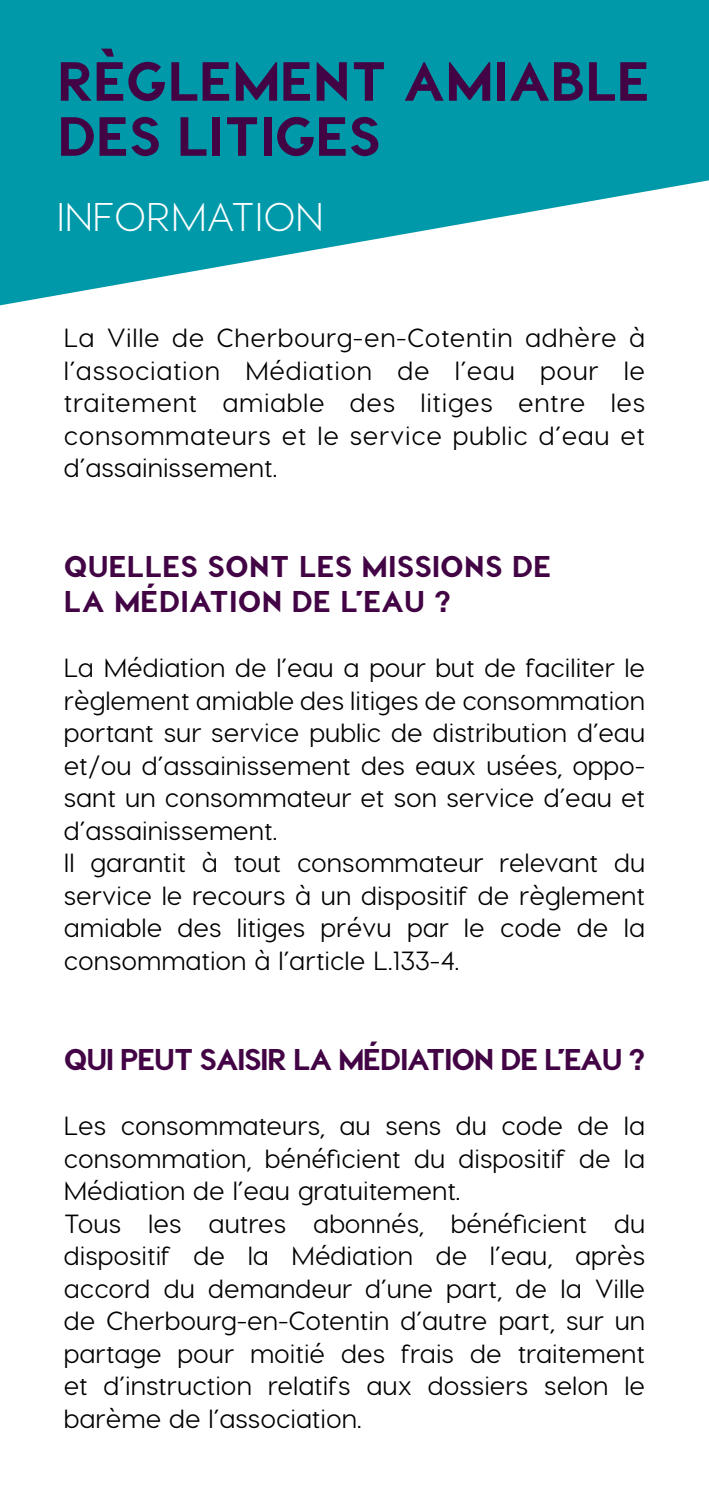
<style>
.page{position:relative;width:709px;height:1489px;background:#fff}
.page>*{position:absolute;margin:0;border:0;box-sizing:border-box;transform-origin:0 0}
.t1{font:800 55px/55px "Visby CF";color:#420444}
.t2{font:300 40px "Visby CF";color:#fff}
.t3{font:800 30px/35px "Visby CF";letter-spacing:.01em;color:#420444}
.t4{font:800 30px "Visby CF";letter-spacing:-.04em;color:#420444}
.t5{font:500 26.25px/32.5px "Visby CF";color:#000}
</style>
<div class="page">
<svg style="left:0;top:0;width:709px;height:305px;fill:#0099a9"></svg>
<h1 class="t1" style="left:57px;top:53px;width:594px">RÈGLEMENT AMIABLE<br>DES LITIGES</h1>
<h2 class="t2" style="left:57px;top:192px;width:268px">INFORMATION</h2>
<p class="t5" style="left:64px;top:321px;width:583px;text-align:justify">La Ville de Cherbourg-en-Cotentin adhère à l’association Médiation de l’eau pour le traitement amiable des litiges entre les consommateurs et le service public d’eau et d’assainissement.</p>
<p class="t3" style="left:64px;top:549px;width:489px">QUELLES SONT LES MISSIONS DE<br>LA MÉDIATION DE L’EAU ?</p>
<p class="t5" style="left:64px;top:651px;width:583px">La Médiation de l’eau a pour but de faciliter le règlement amiable des litiges de consommation portant sur service public de distribution d’eau et/ou d’assainissement des eaux usées, oppo&shy;sant un consommateur et son service d’eau et d’assainissement.<br>Il garantit à tout consommateur relevant du service le recours à un dispositif de règlement amiable des litiges prévu par le code de la consommation à l’article L.133-4.</p>
<p class="t4" style="left:64px;top:1040px;width:582px">QUI PEUT SAISIR LA MÉDIATION DE L’EAU ?</p>
<p class="t5" style="left:64px;top:1109px;width:583px">Les consommateurs, au sens du code de la consommation, bénéficient du dispositif de la Médiation de l’eau gratuitement.<br>Tous les autres abonnés, bénéficient du dispositif de la Médiation de l’eau, après accord du demandeur d’une part, de la Ville de Cherbourg-en-Cotentin d’autre part, sur un partage pour moitié des frais de traitement et d’instruction relatifs aux dossiers selon le barème de l’association.</p>
</div>
